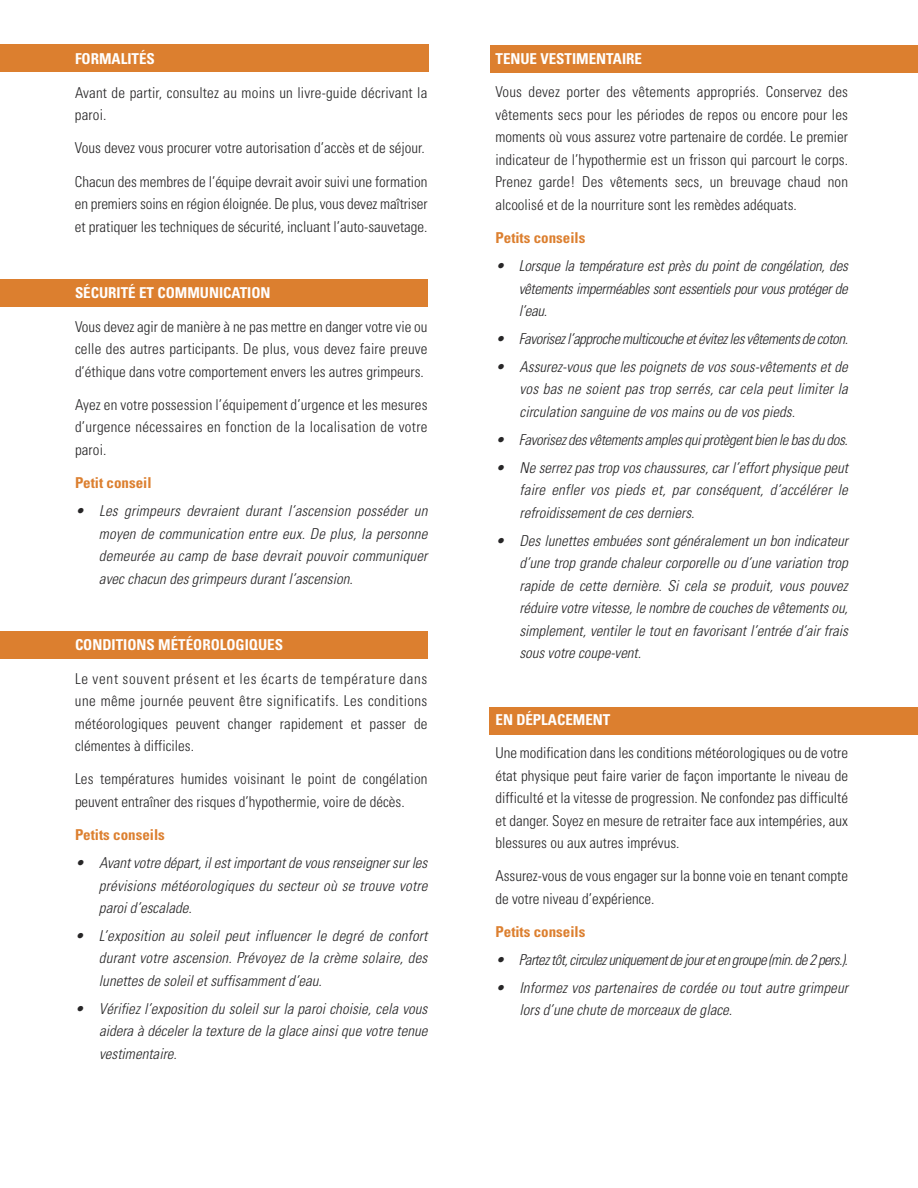
<style>
.page{position:relative;width:918px;height:1188px;background:#fff}
.page>*{position:absolute;margin:0;border:0;box-sizing:border-box;transform-origin:0 0}
.t1{font:300 condensed 15px/22.5px "Univers";color:#272627;text-align:justify}
.t2{font:italic 300 condensed 15px/22.5px "Univers";color:#272627;text-align:justify}
.t3{font:700 condensed 15px "Univers";color:#fff}
.t4{font:italic 300 condensed 15px "Univers";letter-spacing:-.035em;color:#272627}
.t5{font:italic 300 condensed 15px "Univers";letter-spacing:-.03em;color:#272627}
.t6{font:italic 300 condensed 15px "Univers";letter-spacing:-.025em;color:#272627}
.t7{font:700 condensed 15px "Univers";color:#dc7f2f}
</style>
<div class="page">
<div style="left:490px;top:707px;width:428px;height:27px;background:#dc7f2f"></div>
<div style="left:0;top:44px;width:428px;height:28px;background:#dc7f2f"></div>
<div style="left:0;top:631px;width:428px;height:28px;background:#dc7f2f"></div>
<div style="left:490px;top:45px;width:428px;height:28px;background:#dc7f2f"></div>
<div style="left:0;top:279px;width:428px;height:28px;background:#dc7f2f"></div>
<p class="t3" style="left:75px;top:54px;width:81px">FORMALITÉS</p>
<p class="t1" style="left:75px;top:82px;width:354px">Avant de partir, consultez au moins un livre-guide décrivant la paroi.</p>
<p class="t1" style="left:75px;top:138px;width:351px">Vous devez vous procurer votre autorisation d’accès et de séjour.</p>
<p class="t1" style="left:75px;top:172px;width:354px">Chacun des membres de l’équipe devrait avoir suivi une formation en premiers soins en région éloignée. De plus, vous devez maîtriser et pratiquer les techniques de sécurité, incluant l’auto-sauvetage.</p>
<p class="t3" style="left:75px;top:288px;width:197px">SÉCURITÉ ET COMMUNICATION</p>
<p class="t1" style="left:75px;top:316px;width:354px">Vous devez agir de manière à ne pas mettre en danger votre vie ou celle des autres participants. De plus, vous devez faire preuve d’éthique dans votre comportement envers les autres grimpeurs.</p>
<p class="t1" style="left:75px;top:395px;width:354px">Ayez en votre possession l’équipement d’urgence et les mesures d’urgence nécessaires en fonction de la localisation de votre paroi.</p>
<p class="t7" style="left:75px;top:477px;width:78px">Petit conseil</p>
<p class="t2" style="left:99px;top:501px;width:330px;text-indent:-24px">• Les grimpeurs devraient durant l’ascension posséder un moyen de communication entre eux. De plus, la personne demeurée au camp de base devrait pouvoir communiquer avec chacun des grimpeurs durant l’ascension.</p>
<p class="t3" style="left:75px;top:639px;width:210px">CONDITIONS MÉTÉOROLOGIQUES</p>
<p class="t1" style="left:75px;top:668px;width:354px">Le vent souvent présent et les écarts de température dans une même journée peuvent être significatifs. Les conditions météorologiques peuvent changer rapidement et passer de clémentes à difficiles.</p>
<p class="t1" style="left:75px;top:769px;width:354px">Les températures humides voisinant le point de congélation peuvent entraîner des risques d’hypothermie, voire de décès.</p>
<p class="t7" style="left:75px;top:829px;width:91px">Petits conseils</p>
<p class="t2" style="left:99px;top:853px;width:330px;text-indent:-24px">• Avant votre départ, il est important de vous renseigner sur les prévisions météorologiques du secteur où se trouve votre paroi d’escalade.</p>
<p class="t2" style="left:99px;top:926px;width:330px;text-indent:-24px">• L’exposition au soleil peut influencer le degré de confort durant votre ascension. Prévoyez de la crème solaire, des lunettes de soleil et suffisamment d’eau.</p>
<p class="t2" style="left:99px;top:999px;width:330px;text-indent:-24px">• Vérifiez l’exposition du soleil sur la paroi choisie, cela vous aidera à déceler la texture de la glace ainsi que votre tenue vestimentaire.</p>
<p class="t3" style="left:496px;top:53px;width:148px">TENUE VESTIMENTAIRE</p>
<p class="t1" style="left:496px;top:82px;width:354px">Vous devez porter des vêtements appropriés. Conservez des vêtements secs pour les périodes de repos ou encore pour les moments où vous assurez votre partenaire de cordée. Le premier indicateur de l’hypothermie est un frisson qui parcourt le corps.<br>Prenez garde! Des vêtements secs, un breuvage chaud non alcoolisé et de la nourriture sont les remèdes adéquats.</p>
<p class="t7" style="left:496px;top:232px;width:91px">Petits conseils</p>
<p class="t2" style="left:519px;top:256px;width:331px;text-indent:-23px">• Lorsque la température est près du point de congélation, des vêtements imperméables sont essentiels pour vous protéger de l’eau.</p>
<p class="t5" style="left:496px;top:333px;width:354px">• Favorisez l’approche multicouche et évitez les vêtements de coton.</p>
<p class="t2" style="left:520px;top:357px;width:330px;text-indent:-24px">• Assurez-vous que les poignets de vos sous-vêtements et de vos bas ne soient pas trop serrés, car cela peut limiter la circulation sanguine de vos mains ou de vos pieds.</p>
<p class="t6" style="left:496px;top:434px;width:354px">• Favorisez des vêtements amples qui protègent bien le bas du dos.</p>
<p class="t2" style="left:520px;top:458px;width:330px;text-indent:-24px">• Ne serrez pas trop vos chaussures, car l’effort physique peut faire enfler vos pieds et, par conséquent, d’accélérer le refroidissement de ces derniers.</p>
<p class="t2" style="left:520px;top:530px;width:330px;text-indent:-24px">• Des lunettes embuées sont généralement un bon indicateur d’une trop grande chaleur corporelle ou d’une variation trop rapide de cette dernière. Si cela se produit, vous pouvez réduire votre vitesse, le nombre de couches de vêtements ou, simplement, ventiler le tout en favorisant l’entrée d’air frais sous votre coupe-vent.</p>
<p class="t3" style="left:496px;top:714px;width:116px">EN DÉPLACEMENT</p>
<p class="t1" style="left:496px;top:743px;width:354px">Une modification dans les conditions météorologiques ou de votre état physique peut faire varier de façon importante le niveau de difficulté et la vitesse de progression. Ne confondez pas difficulté et danger. Soyez en mesure de retraiter face aux intempéries, aux blessures ou aux autres imprévus.</p>
<p class="t1" style="left:496px;top:866px;width:354px">Assurez-vous de vous engager sur la bonne voie en tenant compte de votre niveau d’expérience.</p>
<p class="t7" style="left:496px;top:926px;width:91px">Petits conseils</p>
<p class="t4" style="left:496px;top:954px;width:354px">• Partez tôt, circulez uniquement de jour et en groupe (min. de 2 pers.).</p>
<p class="t2" style="left:520px;top:978px;width:330px;text-indent:-24px">• Informez vos partenaires de cordée ou tout autre grimpeur lors d’une chute de morceaux de glace.</p>
</div>
